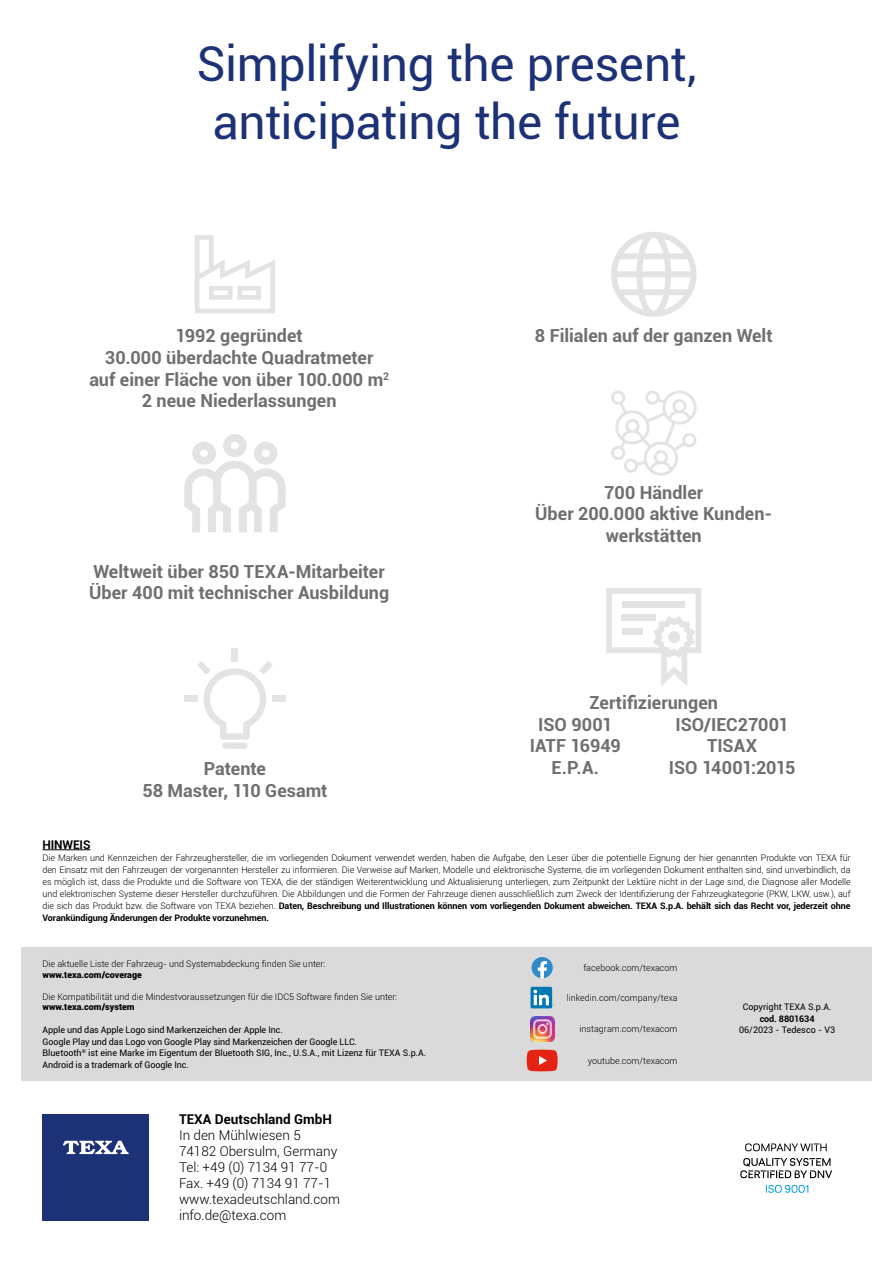
<style>
.page{position:relative;width:893px;height:1263px;background:#fff}
.page>*{position:absolute;margin:0;border:0;box-sizing:border-box;transform-origin:0 0}
.t1{font:48px/57.6px "Roboto";letter-spacing:-.01em;color:#1d3176;text-align:center}
.t2{font:700 18px/21.6px "Roboto";color:#706f6f;text-align:center}
.t3{font:300 13.5px/15.9px "Roboto";color:#000}
.t4{font:700 13.5px "Roboto";color:#000}
.t5{font:700 12px "Roboto";letter-spacing:-.01em;color:#000}
.t6{font:300 9px/12px "Roboto";color:#000;text-align:justify}
.t7{font:9px/12px "Roboto";letter-spacing:-.01em;color:#000}
.t8{font:900 9px "Roboto";color:#000}
.t9{font:700 9px "Roboto";letter-spacing:-.01em;color:#000}
.s1{font-weight:700}
</style>
<div class="page">
<div style="left:21px;top:947px;width:851px;height:134px;background:#dadada"></div>
<svg style="left:532px;top:957px;width:21px;height:21px"></svg>
<div style="left:530px;top:987px;width:22px;height:21px;background:#0076b3;border-radius:2px"></div>
<svg style="left:533px;top:990px;width:21px;height:15px"></svg>
<img style="left:530px;top:1017px;width:24px;height:24px">
<svg style="left:527px;top:1050px;width:31px;height:21px"></svg>
<div style="left:43px;top:1114px;width:106px;height:106px;background:#1d3176"></div>
<svg style="left:63px;top:1141px;width:66px;height:13px"></svg>
<svg style="left:611px;top:232px;width:85px;height:85px"></svg>
<svg style="left:195px;top:235px;width:80px;height:78px"></svg>
<svg style="left:606px;top:588px;width:95px;height:98px"></svg>
<svg style="left:184px;top:434px;width:102px;height:98px"></svg>
<div style="left:232px;top:649px;width:6px;height:13px;background:#e3e3e3"></div>
<svg style="left:203px;top:668px;width:63px;height:81px"></svg>
<svg style="left:197px;top:661px;width:14px;height:14px"></svg>
<svg style="left:259px;top:661px;width:14px;height:14px"></svg>
<div style="left:184px;top:695px;width:14px;height:6px;background:#e3e3e3"></div>
<div style="left:272px;top:695px;width:14px;height:6px;background:#e3e3e3"></div>
<svg style="left:611px;top:390px;width:85px;height:86px"></svg>
<hr style="left:43px;top:849px;width:47px;height:1px;background:#000">
<svg style="left:766px;top:1185px;width:42px;height:8px"></svg>
<svg style="left:740px;top:1158px;width:92px;height:20px"></svg>
<svg style="left:745px;top:1143px;width:82px;height:8px"></svg>
<h1 class="t1" style="left:196px;top:34px;width:502px">Simplifying the present, anticipating the future</h1>
<h2 class="t2" style="left:89px;top:325px;width:301px">1992 gegründet<br>30.000 überdachte Quadratmeter<br>auf einer Fläche von über 100.000 m<sup>2<br></sup>2 neue Niederlassungen</h2>
<h2 class="t2" style="left:535px;top:325px;width:239px">8 Filialen auf der ganzen Welt</h2>
<h2 class="t2" style="left:89px;top:560px;width:302px;text-align:left">Weltweit über 850 TEXA-Mitarbeiter<br>Über 400 mit technischer Ausbildung</h2>
<h2 class="t2" style="left:142px;top:757px;width:187px">Patente<br>58 Master, 110 Gesamt</h2>
<h2 class="t2" style="left:535px;top:481px;width:239px">700 Händler<br>Über 200.000 aktive Kunden&shy;werkstätten</h2>
<h2 class="t2" style="left:589px;top:691px;width:130px">Zertifizierungen</h2>
<h2 class="t2" style="left:538px;top:713px;width:76px">ISO 9001</h2>
<h2 class="t2" style="left:530px;top:734px;width:92px">IATF 16949</h2>
<h2 class="t2" style="left:552px;top:756px;width:49px">E.P.A.</h2>
<h2 class="t2" style="left:669px;top:713px;width:128px">ISO/IEC27001<br>TISAX<br>ISO 14001:2015</h2>
<h3 class="t5" style="left:43px;top:836px;width:49px">HINWEIS</h3>
<p class="t6" style="left:43px;top:851px;width:810px">Die Marken und Kennzeichen der Fahrzeughersteller, die im vorliegenden Dokument verwendet werden, haben die Aufgabe, den Leser über die potentielle Eignung der hier genannten Produkte von TEXA für den Einsatz mit den Fahrzeugen der vorgenannten Hersteller zu informieren. Die Verweise auf Marken, Modelle und elektronische Systeme, die im vorliegenden Dokument enthalten sind, sind unverbindlich, da es möglich ist, dass die Produkte und die Software von TEXA, die der ständigen Weiterentwicklung und Aktualisierung unterliegen, zum Zeitpunkt der Lektüre nicht in der Lage sind, die Diagnose aller Modelle und elektronischen Systeme dieser Hersteller durchzuführen. Die Abbildungen und die Formen der Fahrzeuge dienen ausschließlich zum Zweck der Identifizierung der Fahrzeugkategorie (PKW, LKW, usw.), auf die sich das Produkt bzw. die Software von TEXA beziehen. <span class="s1">Daten, Beschreibung und Illustrationen können vom vorliegenden Dokument abweichen. TEXA S.p.A. behält sich das Recht vor, jederzeit ohne Vorankündigung Änderungen der Produkte vorzunehmen.</span></p>
<p class="t6" style="left:43px;top:958px;width:284px">Die aktuelle Liste der Fahrzeug- und Systemabdeckung finden Sie unter:</p>
<p class="t8" style="left:43px;top:968px;width:101px">www.texa.com/coverage</p>
<p class="t6" style="left:43px;top:990px;width:356px">Die Kompatibilität und die Mindestvoraussetzungen für die IDC5 Software finden Sie unter:</p>
<p class="t8" style="left:43px;top:1001px;width:94px">www.texa.com/system</p>
<p class="t7" style="left:43px;top:1024px;width:316px">Apple und das Apple Logo sind Markenzeichen der Apple Inc.<br>Google Play und das Logo von Google Play sind Markenzeichen der Google LLC.</p>
<p class="t7" style="left:43px;top:1047px;width:385px">Bluetooth<sup>®</sup> ist eine Marke im Eigentum der Bluetooth SIG, Inc., U.S.A., mit Lizenz für TEXA S.p.A.<br>Android is a trademark of Google Inc.</p>
<h3 class="t4" style="left:179px;top:1110px;width:154px">TEXA Deutschland GmbH</h3>
<h3 class="t3" style="left:179px;top:1127px;width:162px">In den Mühlwiesen 5<br>74182 Obersulm, Germany<br>Tel: +49 (0) 7134 91 77-0<br>Fax. +49 (0) 7134 91 77-1 www.texadeutschland.com info.de@texa.com</h3>
<p class="t6" style="left:583px;top:961px;width:96px">facebook.com/texacom</p>
<p class="t6" style="left:567px;top:991px;width:112px">linkedin.com/company/texa</p>
<p class="t6" style="left:579px;top:1023px;width:100px">instagram.com/texacom</p>
<p class="t6" style="left:588px;top:1054px;width:91px">youtube.com/texacom</p>
<p class="t7" style="left:743px;top:1001px;width:90px">Copyright TEXA S.p.A.</p>
<p class="t9" style="left:760px;top:1013px;width:56px">cod. 8801634</p>
<p class="t7" style="left:739px;top:1023px;width:97px">06/2023 - Tedesco - V3</p>
</div>
